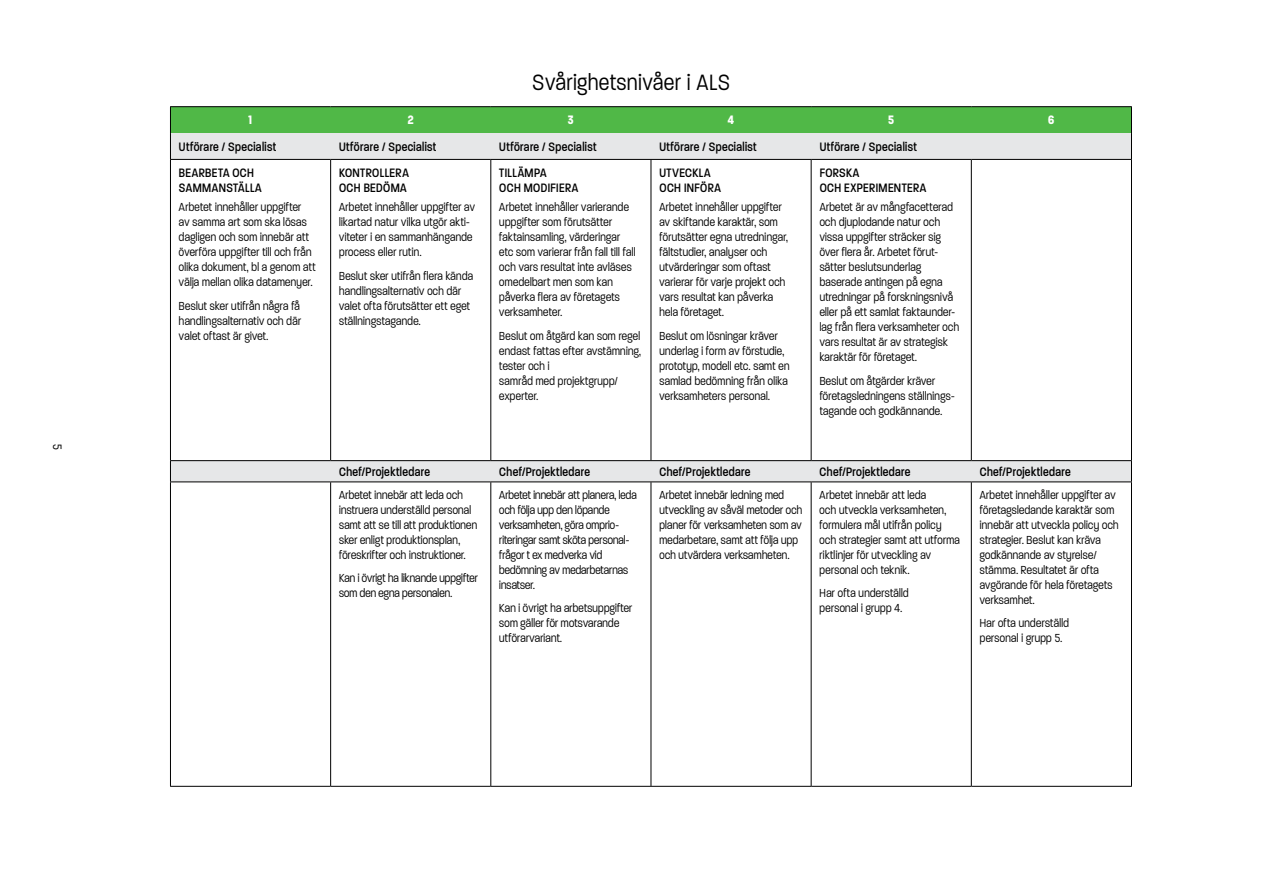
<style>
.page{position:relative;width:1263px;height:893px;background:#fff}
.page>*{position:absolute;margin:0;border:0;box-sizing:border-box;transform-origin:0 0}
.t1{font:300 30px "Paralucent Condensed";letter-spacing:.015em;color:#000}
.t2{font:500 16.5px/15px "Paralucent Condensed";letter-spacing:.01em;color:#000}
.t3{font:700 16.5px "Paralucent Condensed";color:#fff}
.t4{font:300 16.5px "Paralucent Condensed";color:#000}
.t5{font:300 15.75px/15px "Paralucent Condensed";letter-spacing:.005em;color:#000}
</style>
<div class="page">
<svg style="left:171px;top:160px;width:960px;height:321px"></svg>
<hr style="left:170px;top:160px;width:1px;height:300px;background:#000">
<hr style="left:330px;top:160px;width:1px;height:300px;background:#000">
<hr style="left:490px;top:160px;width:1px;height:300px;background:#000">
<hr style="left:651px;top:160px;width:1px;height:300px;background:#000">
<hr style="left:811px;top:160px;width:1px;height:300px;background:#000">
<hr style="left:971px;top:160px;width:1px;height:300px;background:#000">
<hr style="left:1131px;top:160px;width:1px;height:300px;background:#000">
<hr style="left:170px;top:460px;width:161px;height:1px;background:#000">
<svg style="left:170px;top:461px;width:1px;height:20px"></svg>
<hr style="left:331px;top:460px;width:160px;height:1px;background:#000">
<hr style="left:491px;top:460px;width:160px;height:1px;background:#000">
<hr style="left:651px;top:460px;width:160px;height:1px;background:#000">
<hr style="left:811px;top:460px;width:160px;height:1px;background:#000">
<hr style="left:971px;top:460px;width:161px;height:1px;background:#000">
<svg style="left:1131px;top:461px;width:1px;height:20px"></svg>
<hr style="left:170px;top:481px;width:161px;height:1px;background:#000">
<hr style="left:170px;top:482px;width:1px;height:304px;background:#000">
<hr style="left:331px;top:481px;width:160px;height:1px;background:#000">
<hr style="left:330px;top:482px;width:1px;height:304px;background:#000">
<hr style="left:491px;top:481px;width:160px;height:1px;background:#000">
<hr style="left:490px;top:482px;width:1px;height:304px;background:#000">
<hr style="left:651px;top:481px;width:160px;height:1px;background:#000">
<hr style="left:651px;top:482px;width:1px;height:304px;background:#000">
<hr style="left:811px;top:481px;width:160px;height:1px;background:#000">
<hr style="left:811px;top:482px;width:1px;height:304px;background:#000">
<hr style="left:971px;top:481px;width:161px;height:1px;background:#000">
<hr style="left:971px;top:482px;width:1px;height:304px;background:#000">
<hr style="left:1131px;top:482px;width:1px;height:304px;background:#000">
<hr style="left:170px;top:786px;width:161px;height:1px;background:#000">
<hr style="left:331px;top:786px;width:160px;height:1px;background:#000">
<hr style="left:491px;top:786px;width:160px;height:1px;background:#000">
<hr style="left:651px;top:786px;width:160px;height:1px;background:#000">
<hr style="left:811px;top:786px;width:160px;height:1px;background:#000">
<hr style="left:971px;top:786px;width:161px;height:1px;background:#000">
<hr style="left:170px;top:106px;width:161px;height:1px;background:#000">
<hr style="left:331px;top:106px;width:160px;height:1px;background:#000">
<hr style="left:491px;top:106px;width:160px;height:1px;background:#000">
<hr style="left:651px;top:106px;width:160px;height:1px;background:#000">
<hr style="left:811px;top:106px;width:160px;height:1px;background:#000">
<hr style="left:971px;top:106px;width:161px;height:1px;background:#000">
<hr style="left:170px;top:159px;width:161px;height:1px;background:#000">
<hr style="left:331px;top:159px;width:160px;height:1px;background:#000">
<hr style="left:491px;top:159px;width:160px;height:1px;background:#000">
<hr style="left:651px;top:159px;width:160px;height:1px;background:#000">
<hr style="left:811px;top:159px;width:160px;height:1px;background:#000">
<hr style="left:971px;top:159px;width:161px;height:1px;background:#000">
<svg style="left:170px;top:107px;width:962px;height:52px;background:#9ace96"></svg>
<p class="t4" style="left:66px;top:444px;width:7px;rotate:90deg">5</p>
<p class="t1" style="left:533px;top:66px;width:199px">Svårighetsnivåer i ALS</p>
<p class="t3" style="left:249px;top:111px;width:5px">1</p>
<p class="t3" style="left:408px;top:111px;width:8px">2</p>
<p class="t3" style="left:568px;top:111px;width:8px">3</p>
<p class="t3" style="left:728px;top:111px;width:8px">4</p>
<p class="t3" style="left:888px;top:111px;width:8px">5</p>
<p class="t3" style="left:1048px;top:111px;width:8px">6</p>
<p class="t2" style="left:179px;top:138px;width:99px">Utförare / Specialist</p>
<p class="t2" style="left:339px;top:138px;width:99px">Utförare / Specialist</p>
<p class="t2" style="left:499px;top:138px;width:99px">Utförare / Specialist</p>
<p class="t2" style="left:659px;top:138px;width:99px">Utförare / Specialist</p>
<p class="t2" style="left:820px;top:138px;width:99px">Utförare / Specialist</p>
<p class="t2" style="left:179px;top:165px;width:84px">BEARBETA OCH<br>SAMMANSTÄLLA</p>
<p class="t5" style="left:179px;top:199px;width:138px">Arbetet innehåller uppgifter av samma art som ska lösas dagligen och som innebär att överföra uppgifter till och från olika dokument, bl a genom att välja mellan olika datamenyer.</p>
<p class="t5" style="left:179px;top:297px;width:124px;text-align:justify">Beslut sker utifrån några få handlingsalternativ och där valet oftast är givet.</p>
<p class="t2" style="left:499px;top:165px;width:81px">TILLÄMPA<br>OCH MODIFIERA</p>
<p class="t5" style="left:499px;top:199px;width:138px">Arbetet innehåller varierande uppgifter som förutsätter faktainsamling, värderingar etc som varierar från fall till fall och vars resultat inte avläses omedelbart men som kan påverka flera av företagets verksamheter.</p>
<p class="t5" style="left:499px;top:327px;width:143px">Beslut om åtgärd kan som regel endast fattas efter avstämning, tester och i<br>samråd med projektgrupp/ experter.</p>
<p class="t2" style="left:339px;top:165px;width:71px">KONTROLLERA<br>OCH BEDÖMA</p>
<p class="t5" style="left:339px;top:199px;width:138px">Arbetet innehåller uppgifter av likartad natur vilka utgör akti&shy;viteter i en sammanhängande process eller rutin.</p>
<p class="t5" style="left:339px;top:267px;width:136px">Beslut sker utifrån flera kända handlingsalternativ och där valet ofta förutsätter ett eget ställningstagande.</p>
<p class="t2" style="left:659px;top:165px;width:63px">UTVECKLA<br>OCH INFÖRA</p>
<p class="t5" style="left:659px;top:199px;width:130px">Arbetet innehåller uppgifter av skiftande karaktär, som förutsätter egna utredningar, fältstudier, analyser och utvärderingar som oftast varierar för varje projekt och vars resultat kan påverka hela företaget.</p>
<p class="t5" style="left:659px;top:327px;width:132px">Beslut om lösningar kräver underlag i form av förstudie, prototyp, modell etc. samt en samlad bedömning från olika verksamheters personal.</p>
<p class="t2" style="left:820px;top:165px;width:108px">FORSKA<br>OCH EXPERIMENTERA</p>
<p class="t5" style="left:820px;top:199px;width:141px">Arbetet är av mångfacetterad och djuplodande natur och vissa uppgifter sträcker sig över flera år. Arbetet förut&shy;sätter beslutsunderlag baserade antingen på egna utredningar på forskningsnivå eller på ett samlat faktaunder&shy;lag från flera verksamheter och vars resultat är av strategisk karaktär för företaget.</p>
<p class="t5" style="left:820px;top:372px;width:137px">Beslut om åtgärder kräver företagsledningens ställnings&shy;tagande och godkännande.</p>
<p class="t2" style="left:339px;top:464px;width:93px">Chef/Projektledare</p>
<p class="t2" style="left:499px;top:464px;width:93px">Chef/Projektledare</p>
<p class="t2" style="left:659px;top:464px;width:93px">Chef/Projektledare</p>
<p class="t2" style="left:820px;top:464px;width:93px">Chef/Projektledare</p>
<p class="t2" style="left:980px;top:464px;width:93px">Chef/Projektledare</p>
<p class="t5" style="left:339px;top:487px;width:140px">Arbetet innebär att leda och instruera underställd personal samt att se till att produktionen sker enligt produktionsplan, föreskrifter och instruktioner.</p>
<p class="t5" style="left:339px;top:570px;width:140px">Kan i övrigt ha liknande uppgifter som den egna personalen.</p>
<p class="t5" style="left:980px;top:486px;width:141px">Arbetet innehåller uppgifter av företagsledande karaktär som innebär att utveckla policy och strategier. Beslut kan kräva godkännande av styrelse/ stämma. Resultatet är ofta avgörande för hela företagets verksamhet.</p>
<p class="t5" style="left:980px;top:615px;width:91px">Har ofta underställd personal i grupp 5.</p>
<p class="t5" style="left:659px;top:486px;width:145px">Arbetet innebär ledning med utveckling av såväl metoder och planer för verksamheten som av medarbetare, samt att följa upp och utvärdera verksamheten.</p>
<p class="t5" style="left:820px;top:486px;width:142px">Arbetet innebär att leda<br>och utveckla verksamheten, formulera mål utifrån policy och strategier samt att utforma riktlinjer för utveckling av personal och teknik.</p>
<p class="t5" style="left:820px;top:585px;width:91px">Har ofta underställd personal i grupp 4.</p>
<p class="t5" style="left:499px;top:486px;width:139px">Arbetet innebär att planera, leda och följa upp den löpande verksamheten, göra omprio&shy;riteringar samt sköta personal&shy;frågor t ex medverka vid bedömning av medarbetarnas insatser.</p>
<p class="t5" style="left:499px;top:600px;width:135px">Kan i övrigt ha arbetsuppgifter som gäller för motsvarande utförarvariant.</p>
</div>
